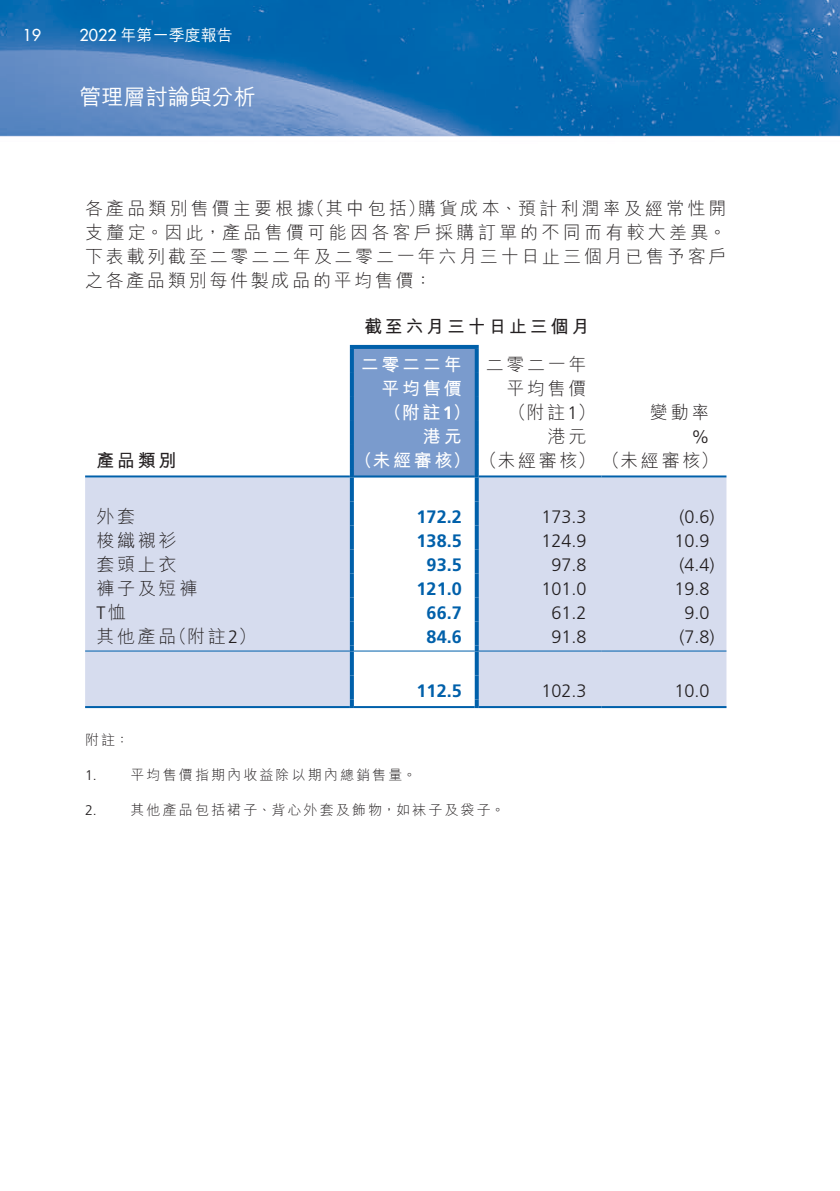
<style>
.page{position:relative;width:840px;height:1191px;background:#fff}
.page>*{position:absolute;margin:0;border:0;box-sizing:border-box;transform-origin:0 0}
.t1{font:500 22px "M Hei HK";color:#fff}
._00_Body_text{font:300 18px/24px "M Hei HK";letter-spacing:.155em;color:#231f20;text-align:justify}
._50_Table_Body{font:300 18px "Frutiger LT Std";color:#231f20}
._50_Table_Body-2{font:300 18px "M Hei HK";letter-spacing:.15em;color:#231f20}
._50_Table_Body-3{font:700 18px "Frutiger LT Std";color:#0060aa}
._50_Table_Body-4{font:700 18px "M Hei HK";letter-spacing:.15em;color:#fff}
._50_Table_Body-5{font:700 18px "M Hei HK";letter-spacing:.15em;color:#231f20}
.t2{font:500 16px "M Hei HK";color:#fff}
.t3{font:500 16px "Futura Std";color:#fff}
._10_Notes_text{font:300 14px "M Hei HK";letter-spacing:.15em;color:#231f20}
._10_Notes_text-2{font:300 14px "Frutiger LT Std";color:#231f20}
.s1{font-family:"Futura Std"}
.s2{font-family:"Frutiger LT Std"}
.s3{font-family:"M Hei HK"}
</style>
<div class="page">
<img style="left:0;top:0;width:839px;height:709px">
<div style="left:85px;top:477px;width:641px;height:229px;background:#d6dcee"></div>
<hr style="left:349px;top:345px;width:129px;height:4px;background:#0060aa">
<svg style="left:349px;top:347px;width:129px;height:361px"></svg>
<hr style="left:85px;top:475px;width:264px;height:2px;background:#0060aa">
<hr style="left:353px;top:475px;width:121px;height:2px;background:#0060aa">
<hr style="left:478px;top:475px;width:123px;height:2px;background:#0060aa">
<hr style="left:601px;top:475px;width:125px;height:2px;background:#0060aa">
<hr style="left:85px;top:650px;width:264px;height:1px;background:#0060aa">
<hr style="left:353px;top:650px;width:121px;height:1px;background:#0060aa">
<hr style="left:478px;top:650px;width:123px;height:1px;background:#0060aa">
<hr style="left:601px;top:650px;width:125px;height:1px;background:#0060aa">
<hr style="left:85px;top:706px;width:264px;height:2px;background:#0060aa">
<hr style="left:353px;top:706px;width:121px;height:2px;background:#0060aa">
<hr style="left:478px;top:706px;width:123px;height:2px;background:#0060aa">
<hr style="left:601px;top:706px;width:125px;height:2px;background:#0060aa">
<p class="t3" style="left:23px;top:25px;width:20px">19</p>
<p class="t2" style="left:80px;top:23px;width:154px"><span class="s1">2022</span> 年第一季度報告</p>
<p class="t1" style="left:80px;top:81px;width:178px">管理層討論與分析</p>
<p class="_00_Body_text" style="left:85px;top:196px;width:642px">各產品類別售價主要根據（其中包括）購貨成本、預計利潤率及經常性開支釐定。因此，產品售價可能因各客戶採購訂單的不同而有較大差異。下表載列截至二零二二年及二零二一年六月三十日止三個月已售予客戶之各產品類別每件製成品的平均售價：</p>
<p class="_50_Table_Body-5" style="left:364px;top:313px;width:226px">截至六月三十日止三個月</p>
<p class="_50_Table_Body-4" style="left:360px;top:351px;width:102px">二零二二年</p>
<p class="_50_Table_Body-2" style="left:485px;top:355px;width:102px">二零二一年</p>
<p class="_50_Table_Body-4" style="left:381px;top:375px;width:82px">平均售價</p>
<p class="_50_Table_Body-2" style="left:506px;top:379px;width:82px">平均售價</p>
<p class="_50_Table_Body-4" style="left:383px;top:399px;width:88px">（附註<span class="s2">1</span>）</p>
<p class="_50_Table_Body-2" style="left:508px;top:403px;width:88px">（附註<span class="s2">1</span>）</p>
<p class="_50_Table_Body-2" style="left:649px;top:403px;width:61px">變動率</p>
<p class="_50_Table_Body-4" style="left:423px;top:423px;width:40px">港元</p>
<p class="_50_Table_Body-2" style="left:547px;top:427px;width:40px">港元</p>
<p class="_50_Table_Body" style="left:691px;top:426px;width:19px">%</p>
<p class="_50_Table_Body-5" style="left:96px;top:447px;width:82px">產品類別</p>
<p class="_50_Table_Body-4" style="left:354px;top:447px;width:118px">（未經審核）</p>
<p class="_50_Table_Body-2" style="left:479px;top:451px;width:240px">（未經審核）（未經審核）</p>
<p class="_50_Table_Body-2" style="left:96px;top:507px;width:40px">外套</p>
<p class="_50_Table_Body-3" style="left:416px;top:506px;width:47px">172.2</p>
<p class="_50_Table_Body" style="left:541px;top:507px;width:47px">173.3</p>
<p class="_50_Table_Body" style="left:679px;top:507px;width:37px">(0.6)</p>
<p class="_50_Table_Body-2" style="left:96px;top:531px;width:82px">梭織襯衫</p>
<p class="_50_Table_Body-3" style="left:416px;top:530px;width:47px">138.5</p>
<p class="_50_Table_Body" style="left:541px;top:531px;width:47px">124.9</p>
<p class="_50_Table_Body" style="left:674px;top:531px;width:37px">10.9</p>
<p class="_50_Table_Body-2" style="left:96px;top:555px;width:82px">套頭上衣</p>
<p class="_50_Table_Body-3" style="left:426px;top:554px;width:37px">93.5</p>
<p class="_50_Table_Body" style="left:551px;top:555px;width:37px">97.8</p>
<p class="_50_Table_Body" style="left:679px;top:555px;width:37px">(4.4)</p>
<p class="_50_Table_Body-2" style="left:96px;top:579px;width:102px">褲子及短褲</p>
<p class="_50_Table_Body-3" style="left:416px;top:578px;width:47px">121.0</p>
<p class="_50_Table_Body" style="left:541px;top:579px;width:47px">101.0</p>
<p class="_50_Table_Body" style="left:674px;top:579px;width:37px">19.8</p>
<p class="_50_Table_Body" style="left:96px;top:603px;width:31px">T<span class="s3">恤</span></p>
<p class="_50_Table_Body-3" style="left:426px;top:602px;width:37px">66.7</p>
<p class="_50_Table_Body" style="left:551px;top:603px;width:37px">61.2</p>
<p class="_50_Table_Body" style="left:684px;top:603px;width:27px">9.0</p>
<p class="_50_Table_Body-2" style="left:96px;top:627px;width:161px">其他產品（附註<span class="s2">2</span>）</p>
<p class="_50_Table_Body-3" style="left:426px;top:626px;width:37px">84.6</p>
<p class="_50_Table_Body" style="left:551px;top:627px;width:37px">91.8</p>
<p class="_50_Table_Body" style="left:679px;top:627px;width:37px">(7.8)</p>
<p class="_50_Table_Body-3" style="left:416px;top:680px;width:47px">112.5</p>
<p class="_50_Table_Body" style="left:541px;top:681px;width:47px">102.3</p>
<p class="_50_Table_Body" style="left:674px;top:681px;width:37px">10.0</p>
<p class="_10_Notes_text" style="left:85px;top:733px;width:46px">附註：</p>
<p class="_10_Notes_text-2" style="left:85px;top:767px;width:13px">1.</p>
<p class="_10_Notes_text" style="left:130px;top:768px;width:287px">平均售價指期內收益除以期內總銷售量。</p>
<p class="_10_Notes_text-2" style="left:85px;top:802px;width:13px">2.</p>
<p class="_10_Notes_text" style="left:130px;top:803px;width:375px">其他產品包括裙子、背心外套及飾物，如袜子及袋子。</p>
</div>
